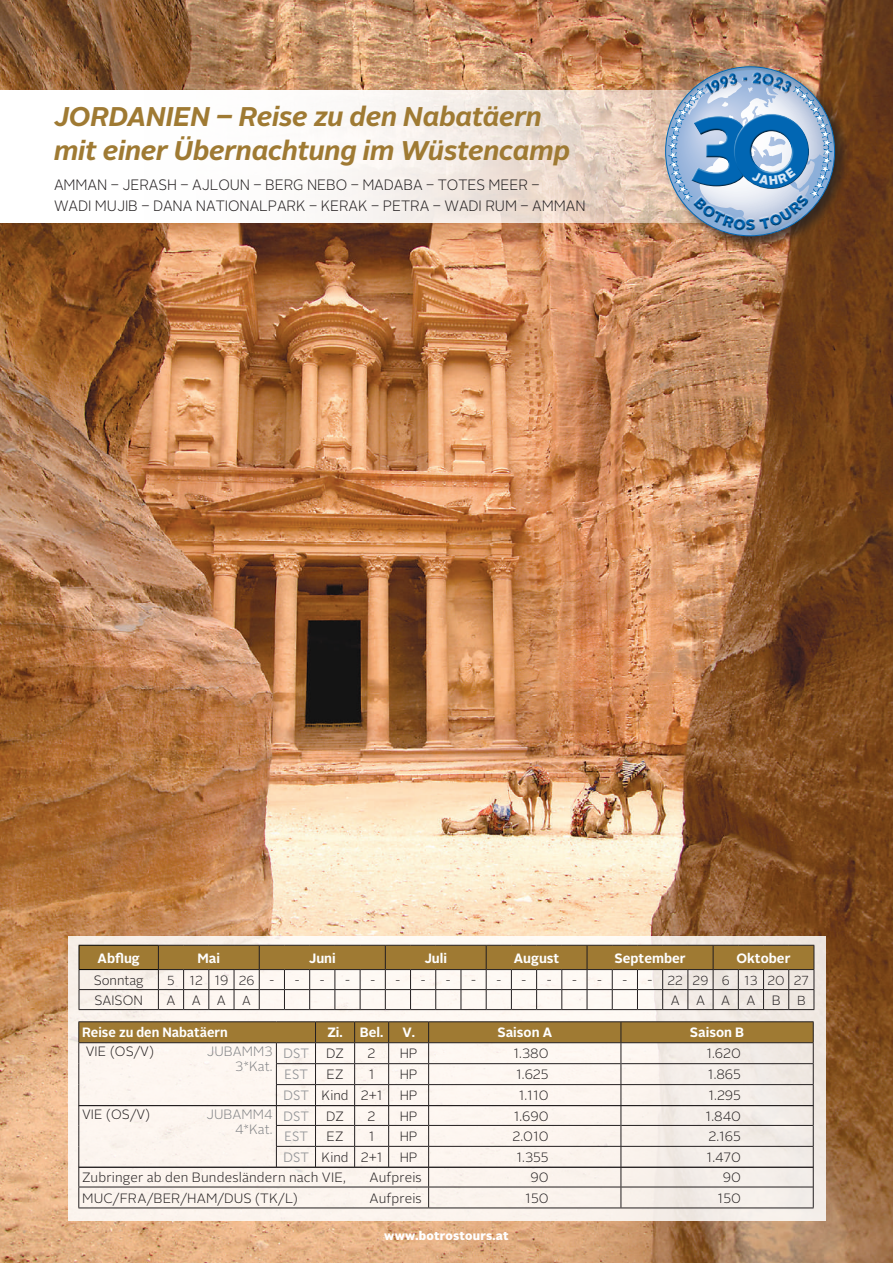
<style>
.page{position:relative;width:893px;height:1263px;background:#fff}
.page>*{position:absolute;margin:0;border:0;box-sizing:border-box;transform-origin:0 0}
.t1{font:italic 700 27px/34.5px "Alright Sans";letter-spacing:-.01em;color:#9f7a33}
.t2{font:300 15px/21px "Alright Sans";letter-spacing:-.005em;color:#231f20;scale:.95 1}
.t3{font:300 13.5px "Alright Sans";color:#231f20}
.t4{font:700 13.5px "Alright Sans";color:#fff}
.t5{font:300 13.5px/15.3px "Alright Sans";letter-spacing:.005em;color:#808285;text-align:right}
.t6{font:700 13.5px "Alright Sans";color:#fff;scale:.95 1}
.t7{font:13.5px "Museo Sans 300";letter-spacing:.02em;color:#939598}
.t8{font:300 13.05px "Alright Sans";color:#231f20}
.t9{font:900 12px "Alright Sans";letter-spacing:.02em;color:#fff}
.s1{font-size:13.5px}
.s2{font-size:13.05px}
.s3{font-family:"Museo Sans 300";font-weight:400;color:#939598}
</style>
<div class="page">
<img style="left:0;top:0;width:893px;height:1263px">
<div style="left:68px;top:935px;width:757px;height:285px;background:linear-gradient(to right,#fdf6f0,#f6f0ea)"></div>
<svg style="left:79px;top:945px;width:736px;height:65px"></svg>
<hr style="left:78px;top:1021px;width:198px;height:1px;background:#231f20">
<hr style="left:276px;top:1021px;width:39px;height:1px;background:#231f20">
<hr style="left:315px;top:1021px;width:40px;height:1px;background:#231f20">
<hr style="left:355px;top:1021px;width:34px;height:1px;background:#231f20">
<hr style="left:389px;top:1021px;width:40px;height:1px;background:#231f20">
<hr style="left:429px;top:1021px;width:192px;height:1px;background:#231f20">
<hr style="left:621px;top:1021px;width:193px;height:1px;background:#231f20">
<svg style="left:0;top:91px;width:663px;height:132px"></svg>
<div style="left:663px;top:64px;width:187px;height:187px;background:#231f20;opacity:.75"></div>
<hr style="left:429px;top:1207px;width:192px;height:1px;background:#231f20">
<hr style="left:621px;top:1207px;width:193px;height:1px;background:#231f20">
<hr style="left:78px;top:1207px;width:351px;height:1px;background:#231f20">
<svg style="left:78px;top:1022px;width:736px;height:185px"></svg>
<img style="left:665px;top:54px;width:170px;height:188px">
<h1 class="t1" style="left:54px;top:99px;width:518px">JORDANIEN – Reise zu den Nabatäern mit einer Übernachtung im Wüstencamp</h1>
<p class="t2" style="left:54px;top:174px;width:561px">AMMAN – JERASH – AJLOUN – BERG NEBO – MADABA – TOTES MEER –<br>WADI MUJIB – DANA NATIONALPARK – KERAK – PETRA – WADI RUM – AMMAN</p>
<p class="t4" style="left:98px;top:948px;width:44px">Abflug</p>
<p class="t4" style="left:198px;top:948px;width:24px">Mai</p>
<p class="t4" style="left:309px;top:948px;width:28px">Juni</p>
<p class="t4" style="left:424px;top:948px;width:24px">Juli</p>
<p class="t4" style="left:514px;top:948px;width:47px">August</p>
<p class="t4" style="left:614px;top:948px;width:73px">September</p>
<p class="t4" style="left:736px;top:948px;width:55px">Oktober</p>
<p class="t3" style="left:94px;top:971px;width:52px">Sonntag</p>
<p class="t8" style="left:167px;top:971px;width:108px">5 12<span class="s1">19</span>26 -</p>
<p class="t8" style="left:295px;top:971px;width:31px">- -</p>
<p class="t3" style="left:345px;top:971px;width:32px">- <span class="s2">-</span></p>
<p class="t8" style="left:396px;top:971px;width:31px">- -</p>
<p class="t8" style="left:446px;top:971px;width:32px">- <span class="s1">-</span></p>
<p class="t8" style="left:496px;top:971px;width:31px">- -</p>
<p class="t3" style="left:547px;top:971px;width:32px">- <span class="s2">-</span></p>
<p class="t8" style="left:597px;top:971px;width:31px">- -</p>
<p class="t8" style="left:648px;top:971px;width:163px"><span class="s1">-</span> 2229 6 132027</p>
<p class="t3" style="left:95px;top:991px;width:50px">SAISON</p>
<p class="t3" style="left:167px;top:991px;width:86px">AAA<span class="s2">A</span></p>
<p class="t3" style="left:671px;top:991px;width:136px">AAAAB<span class="s2">B</span></p>
<p class="t6" style="left:82px;top:1023px;width:155px">Reise zu den Nabatäern</p>
<p class="t4" style="left:327px;top:1023px;width:58px">Zi. Bel.</p>
<p class="t4" style="left:402px;top:1023px;width:14px">V.</p>
<p class="t4" style="left:497px;top:1023px;width:56px">Saison A</p>
<p class="t4" style="left:690px;top:1023px;width:56px">Saison B</p>
<p class="t3" style="left:86px;top:1042px;width:70px">VIE (OS/V)</p>
<p class="t5" style="left:207px;top:1044px;width:67px">JUBAMM3<br>3*Kat.</p>
<p class="t7" style="left:283px;top:1046px;width:27px">DST</p>
<p class="t3" style="left:326px;top:1044px;width:19px">DZ</p>
<p class="t3" style="left:368px;top:1044px;width:9px">2</p>
<p class="t3" style="left:400px;top:1044px;width:19px">HP</p>
<p class="t3" style="left:514px;top:1044px;width:37px">1.380</p>
<p class="t3" style="left:706px;top:1044px;width:36px">1.620</p>
<p class="t7" style="left:284px;top:1067px;width:25px">EST</p>
<p class="t3" style="left:327px;top:1065px;width:18px">EZ</p>
<p class="t3" style="left:369px;top:1065px;width:7px">1</p>
<p class="t3" style="left:400px;top:1065px;width:19px">HP</p>
<p class="t3" style="left:516px;top:1065px;width:34px">1.625</p>
<p class="t3" style="left:708px;top:1065px;width:35px">1.865</p>
<p class="t3" style="left:283px;top:1086px;width:101px"><span class="s3">DST</span> Kind 2+1</p>
<p class="t3" style="left:400px;top:1086px;width:19px">HP</p>
<p class="t3" style="left:519px;top:1086px;width:31px">1.110</p>
<p class="t3" style="left:708px;top:1086px;width:34px">1.295</p>
<p class="t3" style="left:82px;top:1105px;width:70px">VIE (OS/V)</p>
<p class="t5" style="left:207px;top:1107px;width:67px">JUBAMM4<br>4*Kat.</p>
<p class="t7" style="left:283px;top:1109px;width:27px">DST</p>
<p class="t3" style="left:326px;top:1107px;width:19px">DZ</p>
<p class="t3" style="left:368px;top:1107px;width:9px">2</p>
<p class="t3" style="left:400px;top:1107px;width:19px">HP</p>
<p class="t3" style="left:514px;top:1107px;width:36px">1.690</p>
<p class="t3" style="left:706px;top:1107px;width:37px">1.840</p>
<p class="t7" style="left:284px;top:1129px;width:25px">EST</p>
<p class="t3" style="left:327px;top:1127px;width:18px">EZ</p>
<p class="t3" style="left:369px;top:1127px;width:7px">1</p>
<p class="t3" style="left:400px;top:1127px;width:19px">HP</p>
<p class="t3" style="left:512px;top:1127px;width:38px">2.010</p>
<p class="t3" style="left:708px;top:1127px;width:34px">2.165</p>
<p class="t3" style="left:283px;top:1148px;width:101px"><span class="s3">DST</span> Kind 2+1</p>
<p class="t3" style="left:400px;top:1148px;width:19px">HP</p>
<p class="t3" style="left:516px;top:1148px;width:34px">1.355</p>
<p class="t3" style="left:707px;top:1148px;width:36px">1.470</p>
<p class="t3" style="left:82px;top:1168px;width:265px">Zubringer ab den Bundesländern nach VIE,</p>
<p class="t3" style="left:370px;top:1168px;width:54px">Aufpreis</p>
<p class="t3" style="left:530px;top:1168px;width:20px">90</p>
<p class="t3" style="left:723px;top:1168px;width:20px">90</p>
<p class="t3" style="left:82px;top:1189px;width:217px">MUC/FRA/BER/HAM/DUS (TK/L)</p>
<p class="t3" style="left:370px;top:1189px;width:54px">Aufpreis</p>
<p class="t3" style="left:525px;top:1189px;width:25px">150</p>
<p class="t3" style="left:718px;top:1189px;width:25px">150</p>
<p class="t9" style="left:384px;top:1227px;width:126px">www.botrostours.at</p>
</div>
